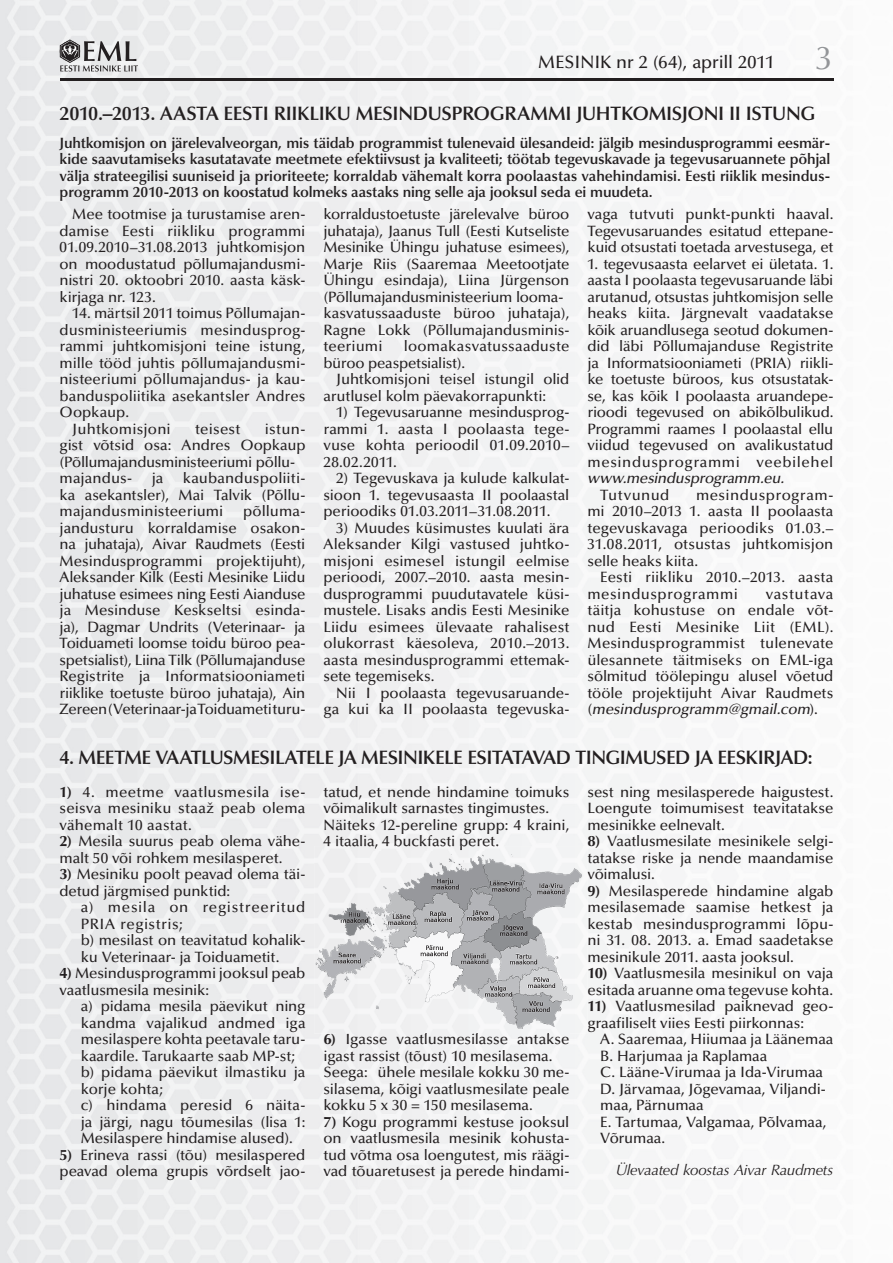
<style>
.page{position:relative;width:893px;height:1263px;background:#fff}
.page>*{position:absolute;margin:0;border:0;box-sizing:border-box;transform-origin:0 0}
.t1{font:600 19.5px "Optima LT Std";letter-spacing:-.025em;color:#231f20}
.t2{font:500 18px "Optima LT Std";letter-spacing:-.005em;color:#231f20}
.t3{font:500 15px/16.5px "Optima LT Std";letter-spacing:-.01em;color:#231f20;text-align:justify}
.t4{font:600 15px/16.5px "Optima LT Std";letter-spacing:-.015em;color:#231f20;text-align:justify}
.t5{font:500 15px/16.5px "Optima LT Std";letter-spacing:.025em;color:#231f20}
.t6{font:italic 15px "Optima LT Std";letter-spacing:-.015em;color:#231f20}
.t7{font:italic 500 15px "Optima LT Std";color:#231f20}
.t8{font:500 15px "Optima LT Std";letter-spacing:.01em;color:#231f20}
.t9{font:500 15px "Optima LT Std";letter-spacing:.015em;color:#231f20}
.s1{font-weight:400;font-size:33px;color:#939598}
.s2{font-style:italic}
.s3{font-weight:700}
</style>
<div class="page">
<img style="left:0;top:0;width:834px;height:1263px">
<hr style="left:60px;top:78px;width:773px;height:3px;background:#231f20">
<svg style="left:60px;top:39px;width:78px;height:33px"></svg>
<img style="left:314px;top:846px;width:273px;height:187px">
<img style="left:323px;top:846px;width:175px;height:4px">
<img style="left:336px;top:1033px;width:233px;height:1px">
<p class="t2" style="left:538px;top:52px;width:297px">MESINIK nr 2 (64), aprill 2011 <span class="s1">3</span></p>
<h1 class="t1" style="left:60px;top:102px;width:758px">2010.–2013. AASTA EESTI RIIKLIKU MESINDUSPROGRAMMI JUHTKOMISJONI II ISTUNG</h1>
<p class="t4" style="left:60px;top:134px;width:773px">Juhtkomisjon on järelevalveorgan, mis täidab programmist tulenevaid ülesandeid: jälgib mesindusprogrammi eesmär&shy;kide saavutamiseks kasutatavate meetmete efektiivsust ja kvaliteeti; töötab tegevuskavade ja tegevusaruannete põhjal välja strateegilisi suuniseid ja prioriteete; korraldab vähemalt korra poolaastas vahehindamisi. Eesti riiklik mesindus&shy;programm 2010-2013 on koostatud kolmeks aastaks ning selle aja jooksul seda ei muudeta.</p>
<p class="t3" style="left:60px;top:206px;width:247px;text-indent:13px">Mee tootmise ja turustamise aren&shy;damise Eesti riikliku programmi 01.09.2010–31.08.2013 juhtkomisjon on moodustatud põllumajandusmi&shy;nistri 20. oktoobri 2010. aasta käsk&shy;kirjaga nr. 123.</p>
<p class="t3" style="left:72px;top:305px;width:235px">14. märtsil 2011 toimus Põllumajan-</p>
<p class="t3" style="left:60px;top:322px;width:247px">dusministeeriumis mesindusprog-</p>
<p class="t3" style="left:60px;top:338px;width:247px">rammi juhtkomisjoni teine istung,</p>
<p class="t3" style="left:60px;top:355px;width:247px">mille tööd juhtis põllumajandusmi-</p>
<p class="t3" style="left:60px;top:371px;width:247px">nisteeriumi põllumajandus- ja kau-</p>
<p class="t3" style="left:60px;top:388px;width:247px">banduspoliitika asekantsler Andres</p>
<p class="t3" style="left:60px;top:404px;width:71px">Oopkaup.</p>
<p class="t8" style="left:72px;top:420px;width:100px">Juhtkomisjoni</p>
<p class="t9" style="left:195px;top:420px;width:47px">teisest</p>
<p class="t3" style="left:60px;top:421px;width:247px;text-align:left;text-indent:205px">istun&shy;gist võtsid osa: Andres Oopkaup (Põllumajandusministeeriumi põllu&shy;majandus-</p>
<p class="t3" style="left:60px;top:470px;width:247px;text-indent:123px">kaubanduspoliiti&shy;ka asekantsler), Mai Talvik (Põllu&shy;majandusministeeriumi</p>
<p class="t3" style="left:152px;top:470px;width:13px">ja</p>
<p class="t3" style="left:60px;top:503px;width:247px;text-indent:184px">põlluma&shy;jandusturu korraldamise osakon&shy;na juhataja), Aivar Raudmets (Eesti Mesindusprogrammi projektijuht), Aleksander Kilk (Eesti Mesinike Liidu juhatuse esimees ning Eesti Aianduse ja Mesinduse Keskseltsi esinda&shy;ja), Dagmar Undrits (Veterinaar- ja Toiduameti loomse toidu büroo pea&shy;spetsialist), Liina Tilk (Põllumajanduse Registrite ja Informatsiooniameti riiklike toetuste büroo juhataja), Ain Zereen (Veterinaar-ja Toiduameti turu-</p>
<p class="t3" style="left:323px;top:206px;width:247px;text-align:left">korraldustoetuste järelevalve büroo juhataja), Jaanus Tull (Eesti Kutseliste Mesinike Ühingu juhatuse esimees), Marje Riis (Saaremaa Meetootjate Ühingu esindaja), Liina Jürgenson (Põllumajandusministeerium looma&shy;kasvatussaaduste büroo juhataja), Ragne Lokk (Põllumajandusminis&shy;teeriumi</p>
<p class="t3" style="left:323px;top:338px;width:247px;text-indent:80px">loomakasvatussaaduste büroo peaspetsialist).</p>
<p class="t3" style="left:323px;top:371px;width:247px;text-indent:13px">Juhtkomisjoni teisel istungil olid arutlusel kolm päevakorrapunkti:</p>
<p class="t3" style="left:323px;top:404px;width:247px;text-indent:13px">1) Tegevusaruanne mesindusprog&shy;rammi 1. aasta I poolaasta tege&shy;vuse kohta perioodil 01.09.2010– 28.02.2011.</p>
<p class="t3" style="left:323px;top:470px;width:247px;text-indent:13px">2) Tegevuskava ja kulude kalkulat&shy;sioon 1. tegevusaasta II poolaastal perioodiks 01.03.2011–31.08.2011.</p>
<p class="t3" style="left:323px;top:520px;width:247px;text-indent:13px">3) Muudes küsimustes kuulati ära Aleksander Kilgi vastused juhtko&shy;misjoni esimesel istungil eelmise perioodi, 2007.–2010. aasta mesin&shy;dusprogrammi puudutavatele küsi&shy;mustele. Lisaks andis Eesti Mesinike Liidu esimees ülevaate rahalisest olukorrast käesoleva, 2010.–2013. aasta mesindusprogrammi ettemak&shy;sete tegemiseks.</p>
<p class="t3" style="left:323px;top:685px;width:247px;text-align:right">Nii I poolaasta tegevusaruande&shy;ga kui ka II poolaasta tegevuska-</p>
<p class="t3" style="left:587px;top:206px;width:247px">vaga tutvuti punkt-punkti haaval.<br>Tegevusaruandes esitatud ettepane&shy;kuid otsustati toetada arvestusega, et</p>
<p class="t3" style="left:587px;top:256px;width:247px">1. tegevusaasta eelarvet ei ületata. 1. aasta I poolaasta tegevusaruande läbi arutanud, otsustas juhtkomisjon selle heaks kiita. Järgnevalt vaadatakse kõik aruandlusega seotud dokumen&shy;did läbi Põllumajanduse Registrite ja Informatsiooniameti (PRIA) riikli&shy;ke toetuste büroos, kus otsustatak&shy;se, kas kõik I poolaasta aruandepe&shy;rioodi tegevused on abikõlbulikud.<br>Programmi raames I poolaastal ellu viidud tegevused on avalikustatud mesindusprogrammi veebilehel</p>
<p class="t7" style="left:587px;top:470px;width:201px">www.mesindusprogramm.eu.</p>
<p class="t5" style="left:600px;top:487px;width:71px">Tutvunud</p>
<p class="t3" style="left:587px;top:487px;width:247px;text-indent:109px">mesindusprogram&shy;mi 2010–2013 1. aasta II poolaasta tegevuskavaga perioodiks 01.03.– 31.08.2011, otsustas juhtkomisjon selle heaks kiita.</p>
<p class="t5" style="left:587px;top:569px;width:247px;text-indent:13px">Eesti riikliku 2010.–2013. aasta mesindusprogrammi</p>
<p class="t3" style="left:587px;top:586px;width:247px;text-indent:178px">vastutava täitja kohustuse on endale võt&shy;nud Eesti Mesinike Liit (EML).<br>Mesindusprogrammist tulenevate ülesannete täitmiseks on EML-iga sõlmitud töölepingu alusel võetud tööle projektijuht Aivar Raudmets ( <span class="s2">mesindusprogramm@gmail.com</span>) .</p>
<h1 class="t1" style="left:60px;top:746px;width:755px">4. MEETME VAATLUSMESILATELE JA MESINIKELE ESITATAVAD TINGIMUSED JA EESKIRJAD:</h1>
<p class="t3" style="left:60px;top:784px;width:247px"><span class="s3">1)</span> 4. meetme vaatlusmesila ise&shy;seisva mesiniku staaž peab olema vähemalt 10 aastat.</p>
<p class="t3" style="left:60px;top:833px;width:247px"><span class="s3">2)</span> Mesila suurus peab olema vähe&shy;malt 50 või rohkem mesilasperet.</p>
<p class="t3" style="left:60px;top:866px;width:247px"><span class="s3">3)</span> Mesiniku poolt peavad olema täi&shy;detud järgmised punktid:</p>
<p class="t3" style="left:81px;top:899px;width:226px;text-align:left">a) mesila on registreeritud<br>PRIA registris;<br>b) mesilast on teavitatud kohalik&shy;ku Veterinaar- ja Toiduametit.</p>
<p class="t3" style="left:60px;top:965px;width:247px"><span class="s3">4)</span> Mesindusprogrammi jooksul peab vaatlusmesila mesinik:</p>
<p class="t3" style="left:81px;top:998px;width:226px;text-align:left">a) pidama mesila päevikut ning kandma vajalikud andmed iga mesilaspere kohta peetavale taru&shy;kaardile. Tarukaarte saab MP-st; b) pidama päevikut ilmastiku ja korje kohta;<br>c) hindama peresid 6 näita&shy;ja järgi, nagu tõumesilas (lisa 1:<br>Mesilaspere hindamise alused).</p>
<p class="t3" style="left:60px;top:1147px;width:247px"><span class="s3">5)</span> Erineva rassi (tõu) mesilaspered peavad olema grupis võrdselt jao-</p>
<p class="t3" style="left:323px;top:784px;width:247px;text-align:left">tatud, et nende hindamine toimuks võimalikult sarnastes tingimustes.<br>Näiteks 12-pereline grupp: 4 kraini, 4 itaalia, 4 buckfasti peret.</p>
<p class="t3" style="left:323px;top:1031px;width:247px;text-align:left"><span class="s3">6)</span> Igasse vaatlusmesilasse antakse igast rassist (tõust) 10 mesilasema.<br>Seega: ühele mesilale kokku 30 me&shy;silasema, kõigi vaatlusmesilate peale kokku 5 x 30 = 150 mesilasema.</p>
<p class="t3" style="left:323px;top:1114px;width:247px"><span class="s3">7)</span> Kogu programmi kestuse jooksul on vaatlusmesila mesinik kohusta&shy;tud võtma osa loengutest, mis räägi&shy;vad tõuaretusest ja perede hindami-</p>
<p class="t3" style="left:587px;top:784px;width:247px">sest ning mesilasperede haigustest.<br>Loengute toimumisest teavitatakse mesinikke eelnevalt.</p>
<p class="t3" style="left:587px;top:833px;width:247px"><span class="s3">8)</span> Vaatlusmesilate mesinikele selgi&shy;tatakse riske ja nende maandamise võimalusi.</p>
<p class="t3" style="left:587px;top:883px;width:247px"><span class="s3">9)</span> Mesilasperede hindamine algab mesilasemade saamise hetkest ja kestab mesindusprogrammi lõpu&shy;ni 31. 08. 2013. a. Emad saadetakse mesinikule 2011. aasta jooksul.</p>
<p class="t3" style="left:587px;top:965px;width:247px"><span class="s3">10)</span> Vaatlusmesila mesinikul on vaja esitada aruanne oma tegevuse kohta.</p>
<p class="t3" style="left:587px;top:998px;width:247px"><span class="s3">11)</span> Vaatlusmesilad paiknevad geo&shy;graafiliselt viies Eesti piirkonnas:</p>
<p class="t3" style="left:600px;top:1031px;width:235px;text-align:left">A. Saaremaa, Hiiumaa ja Läänemaa<br>B. Harjumaa ja Raplamaa<br>C. Lääne-Virumaa ja Ida-Virumaa<br>D. Järvamaa, Jõgevamaa, Viljandi&shy;maa, Pärnumaa<br>E. Tartumaa, Valgamaa, Põlvamaa,<br>Võrumaa.</p>
<p class="t6" style="left:616px;top:1161px;width:219px">Ülevaated koostas Aivar Raudmets</p>
</div>
